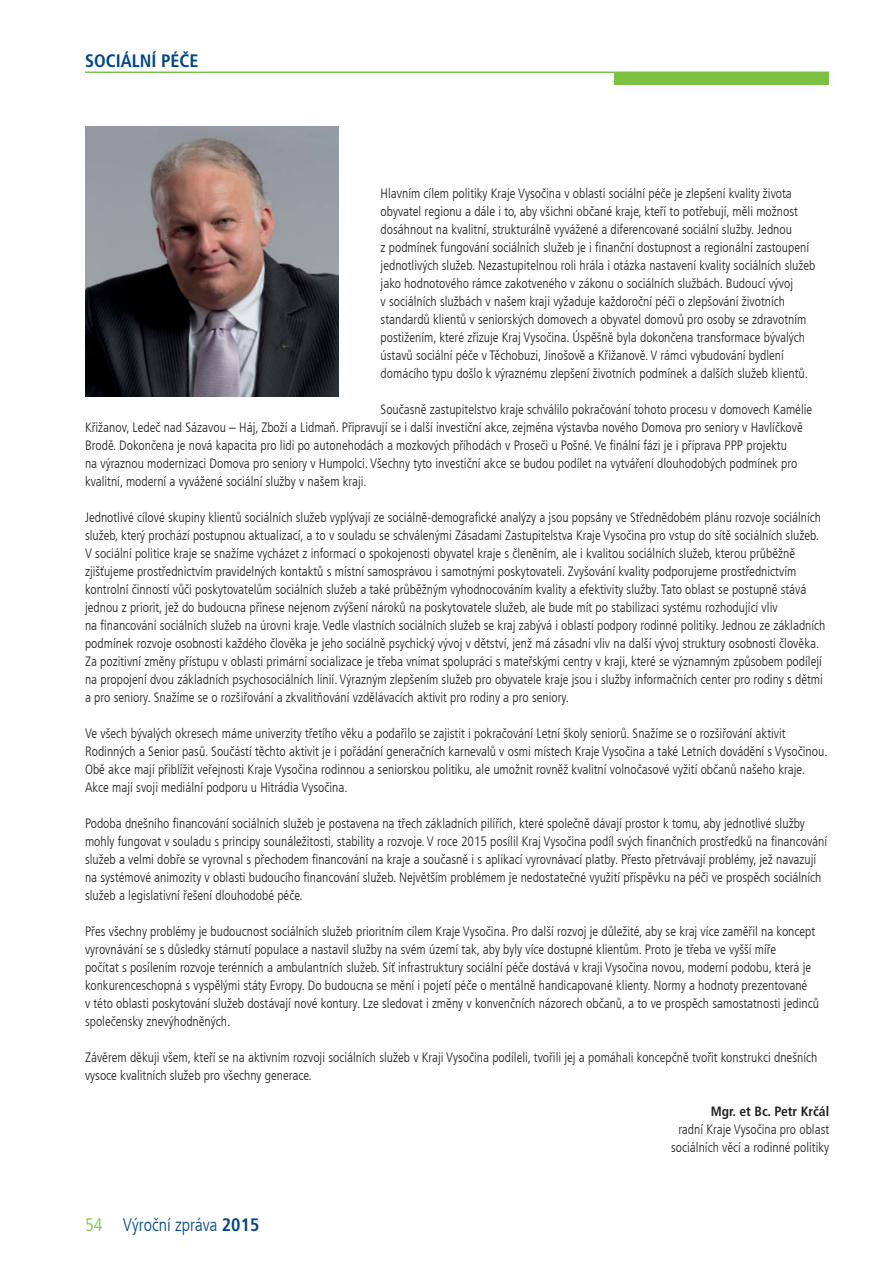
<style>
.page{position:relative;width:893px;height:1263px;background:#fff}
.page>*{position:absolute;margin:0;border:0;box-sizing:border-box;transform-origin:0 0}
.t1{font:300 condensed 18px "Frutiger LT Com";color:#00458d}
.t2{font:700 condensed 18px "Frutiger LT Com";color:#00458d}
.t3{font:300 condensed 13.5px/18px "Frutiger LT Com";color:#231f20}
.t4{font:700 condensed 13.5px "Frutiger LT Com";color:#231f20}
.s1{color:#7bc142}
.s2{font-weight:700}
</style>
<div class="page">
<div style="left:614px;top:72px;width:215px;height:13px;background:#7bc142"></div>
<hr style="left:85px;top:72px;width:744px;height:1px;background:#7bc142">
<img style="left:85px;top:126px;width:253px;height:270px">
<h1 class="t2" style="left:85px;top:54px;width:115px">SOCIÁLNÍ PÉČE</h1>
<p class="t3" style="left:381px;top:186px;width:436px">Hlavním cílem politiky Kraje Vysočina v oblasti sociální péče je zlepšení kvality života obyvatel regionu a dále i to, aby všichni občané kraje, kteří to potřebují, měli možnost dosáhnout na kvalitní, strukturálně vyvážené a diferencované sociální služby. Jednou<br>z podmínek fungování sociálních služeb je i finanční dostupnost a regionální zastoupení jednotlivých služeb. Nezastupitelnou roli hrála i otázka nastavení kvality sociálních služeb jako hodnotového rámce zakotveného v zákonu o sociálních službách. Budoucí vývoj<br>v sociálních službách v našem kraji vyžaduje každoroční péči o zlepšování životních standardů klientů v seniorských domovech a obyvatel domovů pro osoby se zdravotním postižením, které zřizuje Kraj Vysočina. Úspěšně byla dokončena transformace bývalých ústavů sociální péče v Těchobuzi, Jinošově a Křižanově. V rámci vybudování bydlení domácího typu došlo k výraznému zlepšení životních podmínek a dalších služeb klientů.</p>
<p class="t3" style="left:85px;top:402px;width:729px;text-indent:296px">Současně zastupitelstvo kraje schválilo pokračování tohoto procesu v domovech Kamélie Křižanov, Ledeč nad Sázavou – Háj, Zboží a Lidmaň. Připravují se i další investiční akce, zejména výstavba nového Domova pro seniory v Havlíčkově Brodě. Dokončena je nová kapacita pro lidi po autonehodách a mozkových příhodách v Proseči u Pošné. Ve finální fázi je i příprava PPP projektu<br>na výraznou modernizaci Domova pro seniory v Humpolci. Všechny tyto investiční akce se budou podílet na vytváření dlouhodobých podmínek pro kvalitní, moderní a vyvážené sociální služby v našem kraji.</p>
<p class="t3" style="left:85px;top:510px;width:742px">Jednotlivé cílové skupiny klientů sociálních služeb vyplývají ze sociálně-demografické analýzy a jsou popsány ve Střednědobém plánu rozvoje sociálních služeb, který prochází postupnou aktualizací, a to v souladu se schválenými Zásadami Zastupitelstva Kraje Vysočina pro vstup do sítě sociálních služeb.<br>V sociální politice kraje se snažíme vycházet z informací o spokojenosti obyvatel kraje s členěním, ale i kvalitou sociálních služeb, kterou průběžně zjišťujeme prostřednictvím pravidelných kontaktů s místní samosprávou i samotnými poskytovateli. Zvyšování kvality podporujeme prostřednictvím kontrolní činností vůči poskytovatelům sociálních služeb a také průběžným vyhodnocováním kvality a efektivity služby. Tato oblast se postupně stává jednou z priorit, jež do budoucna přinese nejenom zvýšení nároků na poskytovatele služeb, ale bude mít po stabilizaci systému rozhodující vliv<br>na financování sociálních služeb na úrovni kraje. Vedle vlastních sociálních služeb se kraj zabývá i oblastí podpory rodinné politiky. Jednou ze základních podmínek rozvoje osobnosti každého člověka je jeho sociálně psychický vývoj v dětství, jenž má zásadní vliv na další vývoj struktury osobnosti člověka.<br>Za pozitivní změny přístupu v oblasti primární socializace je třeba vnímat spolupráci s mateřskými centry v kraji, které se významným způsobem podílejí na propojení dvou základních psychosociálních linií. Výrazným zlepšením služeb pro obyvatele kraje jsou i služby informačních center pro rodiny s dětmi a pro seniory. Snažíme se o rozšiřování a zkvalitňování vzdělávacích aktivit pro rodiny a pro seniory.</p>
<p class="t3" style="left:85px;top:726px;width:744px">Ve všech bývalých okresech máme univerzity třetího věku a podařilo se zajistit i pokračování Letní školy seniorů. Snažíme se o rozšiřování aktivit Rodinných a Senior pasů. Součástí těchto aktivit je i pořádání generačních karnevalů v osmi místech Kraje Vysočina a také Letních dovádění s Vysočinou.<br>Obě akce mají přiblížit veřejnosti Kraje Vysočina rodinnou a seniorskou politiku, ale umožnit rovněž kvalitní volnočasové vyžití občanů našeho kraje.<br>Akce mají svoji mediální podporu u Hitrádia Vysočina.</p>
<p class="t3" style="left:85px;top:816px;width:744px">Podoba dnešního financování sociálních služeb je postavena na třech základních pilířích, které společně dávají prostor k tomu, aby jednotlivé služby mohly fungovat v souladu s principy sounáležitosti, stability a rozvoje. V roce 2015 posílil Kraj Vysočina podíl svých finančních prostředků na financování služeb a velmi dobře se vyrovnal s přechodem financování na kraje a současně i s aplikací vyrovnávací platby. Přesto přetrvávají problémy, jež navazují na systémové animozity v oblasti budoucího financování služeb. Největším problémem je nedostatečné využití příspěvku na péči ve prospěch sociálních služeb a legislativní řešení dlouhodobé péče.</p>
<p class="t3" style="left:85px;top:924px;width:735px">Přes všechny problémy je budoucnost sociálních služeb prioritním cílem Kraje Vysočina. Pro další rozvoj je důležité, aby se kraj více zaměřil na koncept vyrovnávání se s důsledky stárnutí populace a nastavil služby na svém území tak, aby byly více dostupné klientům. Proto je třeba ve vyšší míře<br>počítat s posílením rozvoje terénních a ambulantních služeb. Síť infrastruktury sociální péče dostává v kraji Vysočina novou, moderní podobu, která je konkurenceschopná s vyspělými státy Evropy. Do budoucna se mění i pojetí péče o mentálně handicapované klienty. Normy a hodnoty prezentované<br>v této oblasti poskytování služeb dostávají nové kontury. Lze sledovat i změny v konvenčních názorech občanů, a to ve prospěch samostatnosti jedinců společensky znevýhodněných.</p>
<p class="t3" style="left:85px;top:1050px;width:734px">Závěrem děkuji všem, kteří se na aktivním rozvoji sociálních služeb v Kraji Vysočina podíleli, tvořili jej a pomáhali koncepčně tvořit konstrukci dnešních vysoce kvalitních služeb pro všechny generace.</p>
<p class="t4" style="left:711px;top:1106px;width:120px">Mgr. et Bc. Petr Krčál</p>
<p class="t3" style="left:671px;top:1122px;width:160px;text-align:center">radní Kraje Vysočina pro oblast sociálních věcí a rodinné politiky</p>
<h1 class="t1" style="left:85px;top:1217px;width:176px"><span class="s1">54</span> Výroční zpráva <span class="s2">2015</span></h1>
</div>
